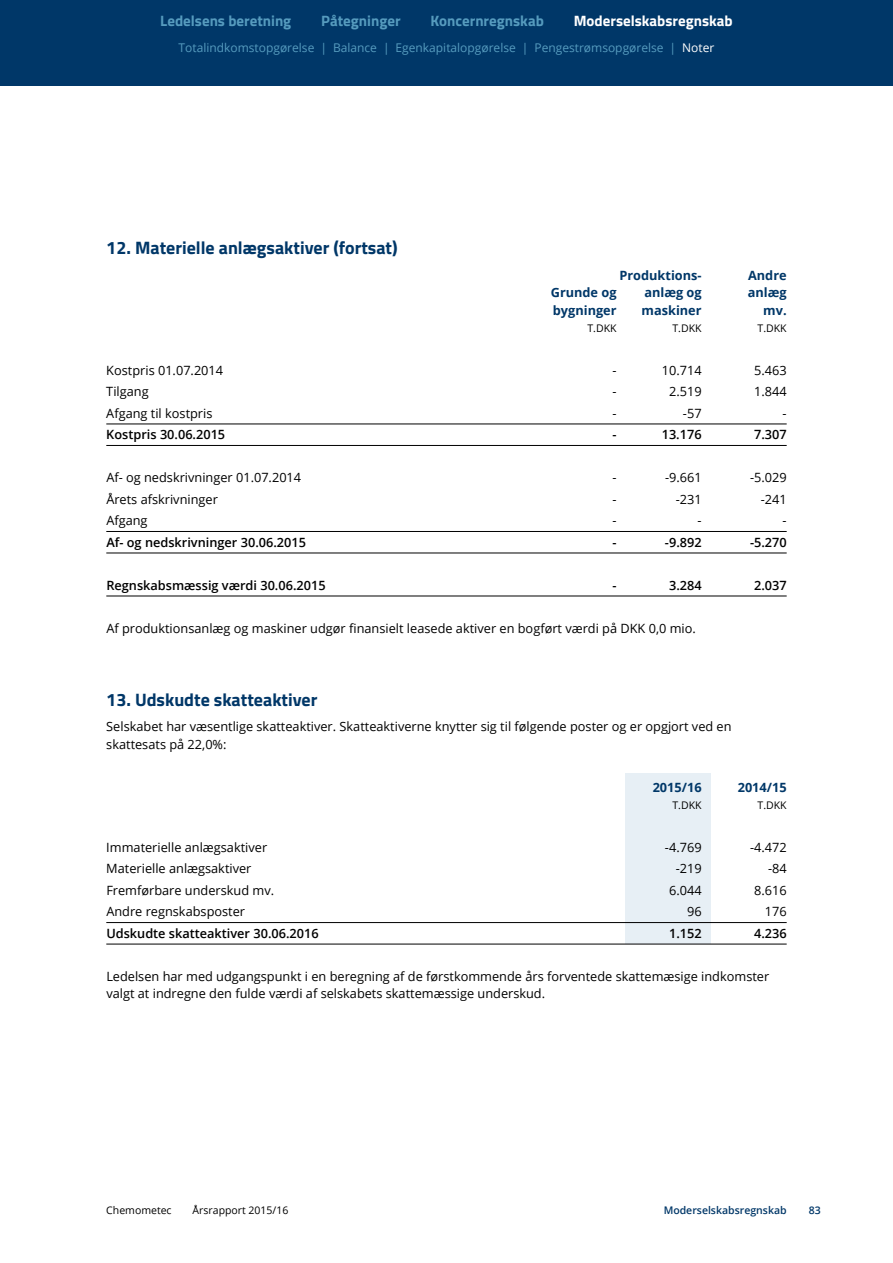
<style>
.page{position:relative;width:893px;height:1263px;background:#fff}
.page>*{position:absolute;margin:0;border:0;box-sizing:border-box;transform-origin:0 0}
.t1{font:700 18px "Titillium Web";color:#003768}
.t2{font:700 15px "Titillium Web";color:#569bbe}
.t3{font:700 15px "Titillium Web";color:#fff}
.t4{font:12.75px/17.2px "Open Sans";color:#000}
.t5{font:600 12.75px "Open Sans";color:#000}
.t6{font:700 12.75px "Open Sans";color:#003768}
.t7{font:12px "Open Sans";color:#569bbe}
.t8{font:10.5px "Open Sans";color:#000}
.t9{font:600 10.5px "Open Sans";color:#003768}
.s1{color:#fff}
</style>
<div class="page">
<div style="left:625px;top:774px;width:85px;height:170px;background:#e7eff5"></div>
<hr style="left:106px;top:424px;width:681px;height:1px;background:#000">
<hr style="left:106px;top:445px;width:681px;height:1px;background:#000">
<hr style="left:106px;top:531px;width:681px;height:1px;background:#000">
<hr style="left:106px;top:553px;width:681px;height:1px;background:#000">
<hr style="left:106px;top:596px;width:681px;height:1px;background:#000">
<hr style="left:106px;top:922px;width:681px;height:1px;background:#000">
<hr style="left:106px;top:944px;width:681px;height:1px;background:#000">
<div style="left:0;top:0;width:893px;height:85px;background:#003768"></div>
<p class="t2" style="left:160px;top:9px;width:133px">Ledelsens beretning</p>
<p class="t2" style="left:321px;top:9px;width:81px">Påtegninger</p>
<p class="t2" style="left:431px;top:9px;width:115px">Koncernregnskab</p>
<p class="t3" style="left:574px;top:9px;width:160px">Moderselskabsregnskab</p>
<p class="t7" style="left:179px;top:39px;width:537px">Totalindkomstopgørelse | Balance | Egenkapitalopgørelse | Pengestrømsopgørelse | <span class="s1">Noter</span></p>
<h1 class="t1" style="left:106px;top:234px;width:293px">12. Materielle anlægsaktiver (fortsat)</h1>
<p class="t6" style="left:619px;top:266px;width:84px">Produktions-</p>
<p class="t6" style="left:748px;top:266px;width:40px">Andre</p>
<p class="t6" style="left:551px;top:284px;width:67px">Grunde og</p>
<p class="t6" style="left:644px;top:284px;width:59px">anlæg og</p>
<p class="t6" style="left:748px;top:284px;width:40px">anlæg</p>
<p class="t6" style="left:553px;top:301px;width:65px">bygninger</p>
<p class="t6" style="left:642px;top:301px;width:62px">maskiner</p>
<p class="t6" style="left:763px;top:301px;width:25px">mv.</p>
<p class="t8" style="left:587px;top:321px;width:31px">T.DKK</p>
<p class="t8" style="left:672px;top:321px;width:31px">T.DKK</p>
<p class="t8" style="left:757px;top:321px;width:31px">T.DKK</p>
<p class="t4" style="left:106px;top:361px;width:118px">Kostpris 01.07.2014</p>
<p class="t4" style="left:612px;top:361px;width:6px">-</p>
<p class="t4" style="left:662px;top:361px;width:41px">10.714</p>
<p class="t4" style="left:754px;top:361px;width:34px">5.463</p>
<p class="t4" style="left:106px;top:383px;width:44px">Tilgang</p>
<p class="t4" style="left:612px;top:383px;width:6px">-</p>
<p class="t4" style="left:669px;top:383px;width:34px">2.519</p>
<p class="t4" style="left:754px;top:383px;width:34px">1.844</p>
<p class="t4" style="left:106px;top:404px;width:108px">Afgang til kostpris</p>
<p class="t4" style="left:612px;top:404px;width:6px">-</p>
<p class="t4" style="left:683px;top:404px;width:20px">-57</p>
<p class="t4" style="left:783px;top:404px;width:6px">-</p>
<p class="t5" style="left:106px;top:426px;width:120px">Kostpris 30.06.2015</p>
<p class="t5" style="left:612px;top:426px;width:6px">-</p>
<p class="t5" style="left:662px;top:426px;width:41px">13.176</p>
<p class="t5" style="left:754px;top:426px;width:34px">7.307</p>
<p class="t4" style="left:106px;top:469px;width:196px">Af- og nedskrivninger 01.07.2014</p>
<p class="t4" style="left:612px;top:469px;width:6px">-</p>
<p class="t4" style="left:665px;top:469px;width:38px">-9.661</p>
<p class="t4" style="left:750px;top:469px;width:38px">-5.029</p>
<p class="t4" style="left:106px;top:490px;width:113px">Årets afskrivninger</p>
<p class="t4" style="left:612px;top:490px;width:6px">-</p>
<p class="t4" style="left:676px;top:490px;width:27px">-231</p>
<p class="t4" style="left:761px;top:490px;width:27px">-241</p>
<p class="t4" style="left:106px;top:512px;width:43px">Afgang</p>
<p class="t4" style="left:612px;top:512px;width:6px">-</p>
<p class="t4" style="left:698px;top:512px;width:6px">-</p>
<p class="t4" style="left:783px;top:512px;width:6px">-</p>
<p class="t5" style="left:106px;top:533px;width:201px">Af- og nedskrivninger 30.06.2015</p>
<p class="t5" style="left:612px;top:533px;width:6px">-</p>
<p class="t5" style="left:665px;top:533px;width:38px">-9.892</p>
<p class="t5" style="left:750px;top:533px;width:38px">-5.270</p>
<p class="t5" style="left:106px;top:576px;width:221px">Regnskabsmæssig værdi 30.06.2015</p>
<p class="t5" style="left:612px;top:576px;width:6px">-</p>
<p class="t5" style="left:669px;top:576px;width:34px">3.284</p>
<p class="t5" style="left:754px;top:576px;width:34px">2.037</p>
<p class="t4" style="left:106px;top:619px;width:591px">Af produktionsanlæg og maskiner udgør finansielt leasede aktiver en bogført værdi på DKK 0,0 mio.</p>
<h1 class="t1" style="left:106px;top:685px;width:213px">13. Udskudte skatteaktiver</h1>
<p class="t4" style="left:106px;top:718px;width:627px">Selskabet har væsentlige skatteaktiver. Skatteaktiverne knytter sig til følgende poster og er opgjort ved en skattesats på 22,0%:</p>
<p class="t6" style="left:653px;top:778px;width:50px">2015/16</p>
<p class="t6" style="left:738px;top:778px;width:50px">2014/15</p>
<p class="t8" style="left:672px;top:798px;width:31px">T.DKK</p>
<p class="t8" style="left:757px;top:798px;width:31px">T.DKK</p>
<p class="t4" style="left:106px;top:838px;width:162px">Immaterielle anlægsaktiver</p>
<p class="t4" style="left:665px;top:838px;width:38px">-4.769</p>
<p class="t4" style="left:750px;top:838px;width:38px">-4.472</p>
<p class="t4" style="left:106px;top:860px;width:147px">Materielle anlægsaktiver</p>
<p class="t4" style="left:676px;top:860px;width:27px">-219</p>
<p class="t4" style="left:768px;top:860px;width:20px">-84</p>
<p class="t4" style="left:106px;top:881px;width:169px">Fremførbare underskud mv.</p>
<p class="t4" style="left:669px;top:881px;width:34px">6.044</p>
<p class="t4" style="left:754px;top:881px;width:34px">8.616</p>
<p class="t4" style="left:106px;top:903px;width:140px">Andre regnskabsposter</p>
<p class="t4" style="left:687px;top:903px;width:16px">96</p>
<p class="t4" style="left:765px;top:903px;width:23px">176</p>
<p class="t5" style="left:106px;top:924px;width:214px">Udskudte skatteaktiver 30.06.2016</p>
<p class="t5" style="left:669px;top:924px;width:34px">1.152</p>
<p class="t5" style="left:754px;top:924px;width:34px">4.236</p>
<p class="t4" style="left:106px;top:967px;width:664px">Ledelsen har med udgangspunkt i en beregning af de førstkommende års forventede skattemæsige indkomster valgt at indregne den fulde værdi af selskabets skattemæssige underskud.</p>
<p class="t8" style="left:106px;top:1202px;width:67px">Chemometec</p>
<p class="t8" style="left:193px;top:1202px;width:97px">Årsrapport 2015/16</p>
<p class="t9" style="left:664px;top:1202px;width:125px">Moderselskabsregnskab</p>
<p class="t9" style="left:809px;top:1202px;width:13px">83</p>
</div>
